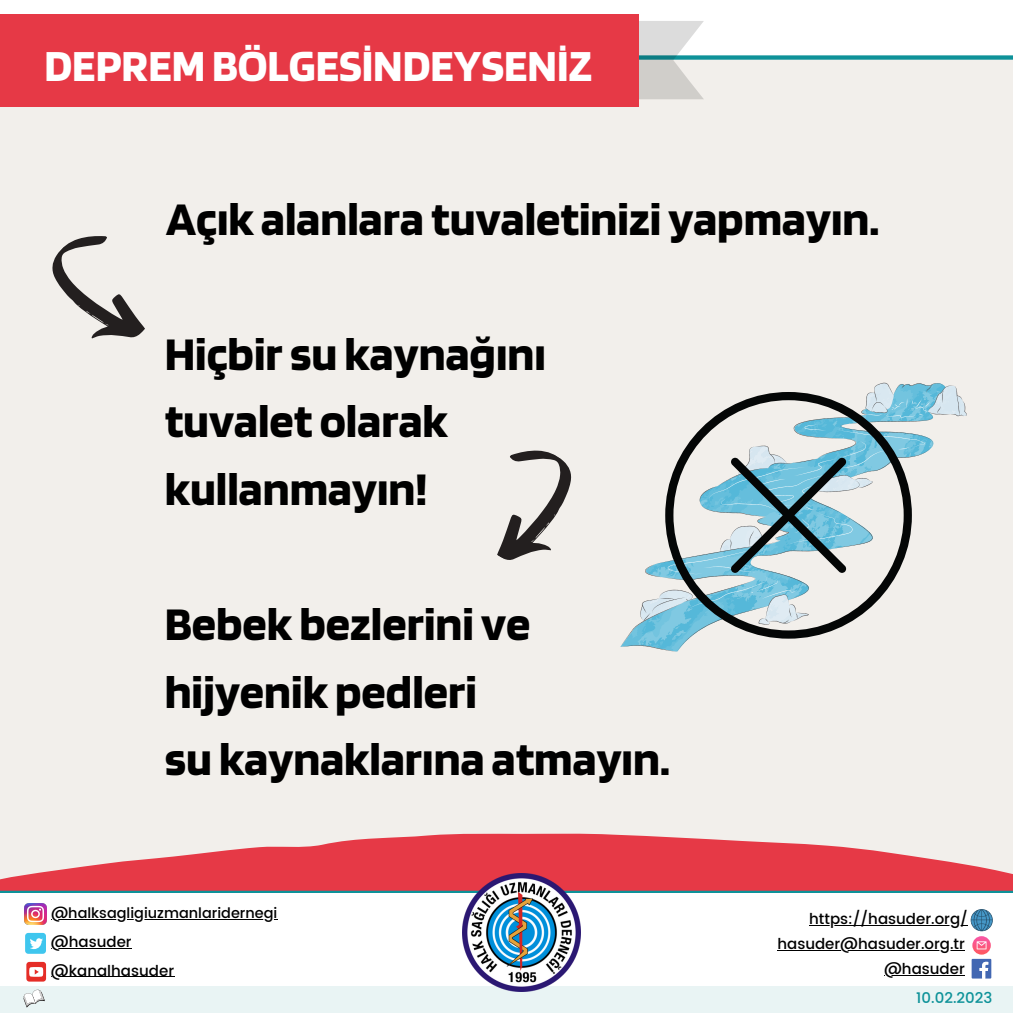
<style>
.page{position:relative;width:1013px;height:1013px;background:#fff}
.page>*{position:absolute;margin:0;border:0;box-sizing:border-box;transform-origin:0 0}
.t1{font:700 48.75px/67.5px "Blinker";color:#000}
.t2{font:700 46.25px "Blinker";color:#fff}
.t3{font:500 15px "Poppins";color:#000}
.t4{font:500 15px "Poppins";color:#0e9299}
.t5{font:500 14.5px "Poppins";color:#000}
</style>
<div class="page">
<div style="left:0;top:0;width:1012px;height:1012px;background:#f2efeb"></div>
<svg style="left:19px;top:833px;width:993px;height:43px;fill:#e63946"></svg>
<svg style="left:52px;top:236px;width:93px;height:103px"></svg>
<svg style="left:620px;top:383px;width:346px;height:268px"></svg>
<svg style="left:665px;top:392px;width:246px;height:246px"></svg>
<svg style="left:638px;top:444px;width:208px;height:178px"></svg>
<svg style="left:497px;top:450px;width:75px;height:110px"></svg>
<div style="left:0;top:892px;width:1012px;height:111px;background:#fff"></div>
<div style="left:0;top:0;width:1012px;height:56px;background:#fff"></div>
<svg style="left:704px;top:55px;width:308px;height:5px"></svg>
<div style="left:25px;top:932px;width:21px;height:21px;background:#3fc6ee;border-radius:3px"></div>
<svg style="left:30px;top:938px;width:13px;height:11px"></svg>
<svg style="left:971px;top:958px;width:20px;height:20px"></svg>
<svg style="left:0;top:876px;width:1012px;height:55px"></svg>
<svg style="left:638px;top:21px;width:66px;height:78px"></svg>
<div style="left:0;top:14px;width:638px;height:93px;background:#e63946"></div>
<div style="left:0;top:986px;width:1012px;height:26px;background:#e9f4f4"></div>
<svg style="left:23px;top:989px;width:22px;height:18px"></svg>
<svg style="left:972px;top:936px;width:18px;height:18px"></svg>
<svg style="left:976px;top:941px;width:10px;height:8px"></svg>
<div style="left:26px;top:961px;width:20px;height:20px;background:#e52d27;border-radius:3px"></div>
<svg style="left:29px;top:967px;width:14px;height:9px"></svg>
<hr style="left:809px;top:924px;width:158px;height:1px;background:#000">
<hr style="left:51px;top:948px;width:81px;height:1px;background:#000">
<hr style="left:51px;top:976px;width:123px;height:1px;background:#000">
<hr style="left:777px;top:950px;width:188px;height:1px;background:#000">
<hr style="left:51px;top:918px;width:226px;height:1px;background:#000">
<img style="left:462px;top:873px;width:118px;height:118px">
<hr style="left:884px;top:975px;width:80px;height:1px;background:#000">
<p class="t2" style="left:44px;top:36px;width:549px">DEPREM BÖLGESİNDEYSENİZ</p>
<p class="t1" style="left:166px;top:183px;width:714px">Açık alanlara tuvaletinizi yapmayın.</p>
<p class="t1" style="left:165px;top:318px;width:383px">Hiçbir su kaynağını tuvalet olarak kullanmayın!</p>
<p class="t1" style="left:165px;top:588px;width:507px">Bebek bezlerini ve hijyenik pedleri<br>su kaynaklarına atmayın.</p>
<p class="t5" style="left:51px;top:904px;width:228px">@halksagligiuzmanlaridernegi</p>
<p class="t3" style="left:809px;top:910px;width:160px">https://hasuder.org/</p>
<p class="t3" style="left:51px;top:933px;width:82px">@hasuder</p>
<p class="t3" style="left:777px;top:935px;width:189px">hasuder@hasuder.org.tr</p>
<p class="t3" style="left:51px;top:961px;width:125px">@kanalhasuder</p>
<p class="t3" style="left:884px;top:960px;width:82px">@hasuder</p>
<p class="t4" style="left:916px;top:988px;width:78px">10.02.2023</p>
</div>
